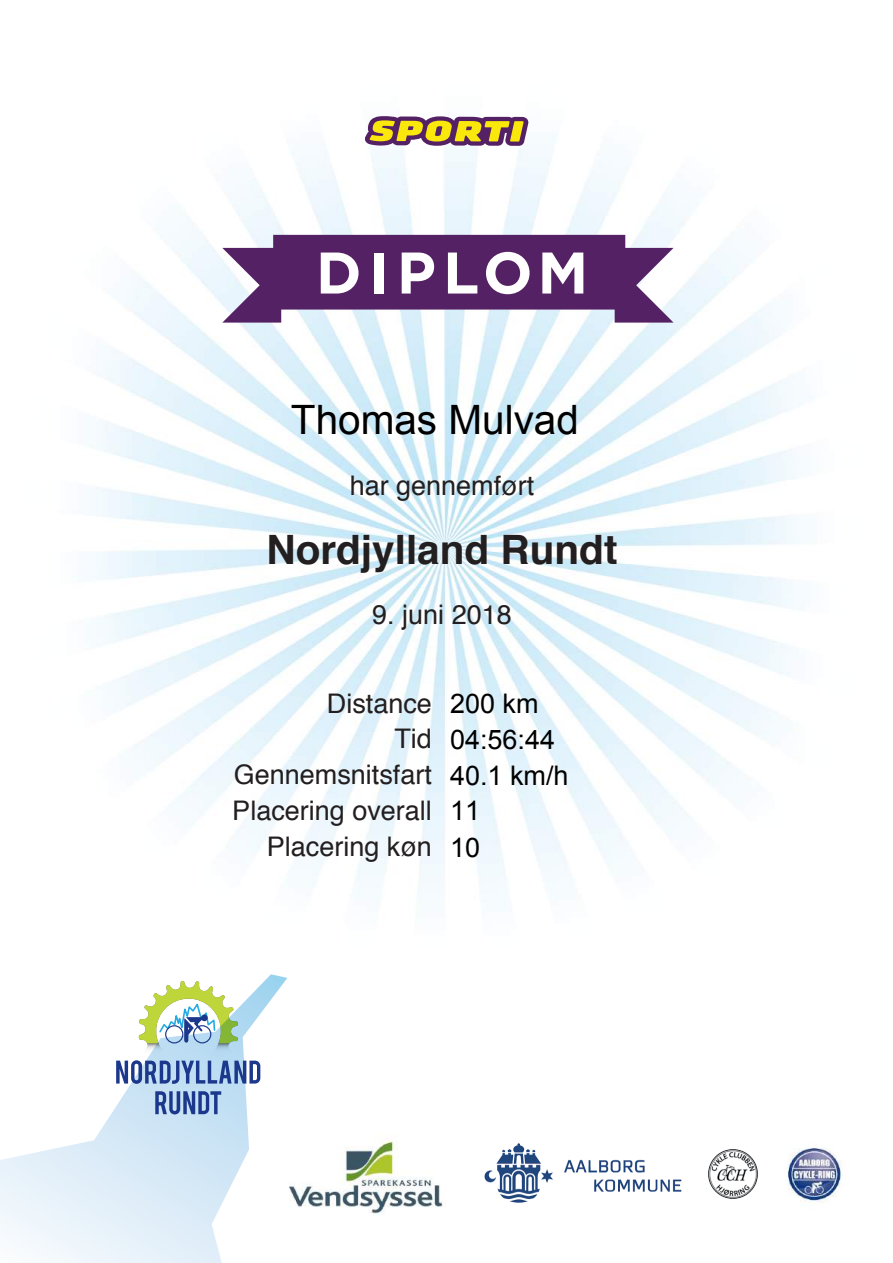
<style>
.page{position:relative;width:893px;height:1263px;background:#fff}
.page>*{position:absolute;margin:0;border:0;box-sizing:border-box;transform-origin:0 0}
.t1{font:700 58.5px "Gotham";letter-spacing:.12em;color:#fff}
.t2{font:700 40.5px "Helvetica";color:#231f20}
.t3{font:40.5px "Arial";color:#000}
.t4{font:27px/36px "Helvetica";color:#231f20;text-align:right}
.t5{font:27px/37.5px "Arial";color:#000}
</style>
<div class="page">
<img style="left:84px;top:133px;width:729px;height:779px">
<svg style="left:365px;top:116px;width:164px;height:30px;background:#ab8b53"></svg>
<svg style="left:222px;top:235px;width:451px;height:88px;background:#764f85"></svg>
<img style="left:708px;top:1149px;width:50px;height:50px">
<img style="left:788px;top:1148px;width:55px;height:55px">
<img style="left:484px;top:1143px;width:198px;height:60px">
<img style="left:289px;top:1134px;width:154px;height:80px">
<svg style="left:0;top:974px;width:287px;height:289px"></svg>
<svg style="left:139px;top:1043px;width:99px;height:17px;background:#bedbee"></svg>
<svg style="left:116px;top:1060px;width:144px;height:24px;background:#7691c2"></svg>
<svg style="left:155px;top:1091px;width:66px;height:23px;background:#6985bb"></svg>
<svg style="left:139px;top:981px;width:99px;height:62px"></svg>
<h1 class="t1" style="left:316px;top:239px;width:274px">DIPLOM</h1>
<h2 class="t3" style="left:291px;top:398px;width:289px">Thomas Mulvad</h2>
<p class="t4" style="left:350px;top:468px;width:186px">har gennemført</p>
<h2 class="t2" style="left:266px;top:517px;width:353px">Nordjylland Rundt</h2>
<p class="t4" style="left:372px;top:597px;width:141px">9. juni 2018</p>
<p class="t4" style="left:232px;top:686px;width:201px">Distance<br>Tid<br>Gennemsnitsfart<br>Placering overall<br>Placering køn</p>
<p class="t5" style="left:450px;top:685px;width:90px">200 km</p>
<p class="t5" style="left:450px;top:722px;width:120px;line-height:36px">04:56:44<br>40.1 km/h</p>
<p class="t5" style="left:450px;top:791px;width:32px">11<br>10</p>
</div>
